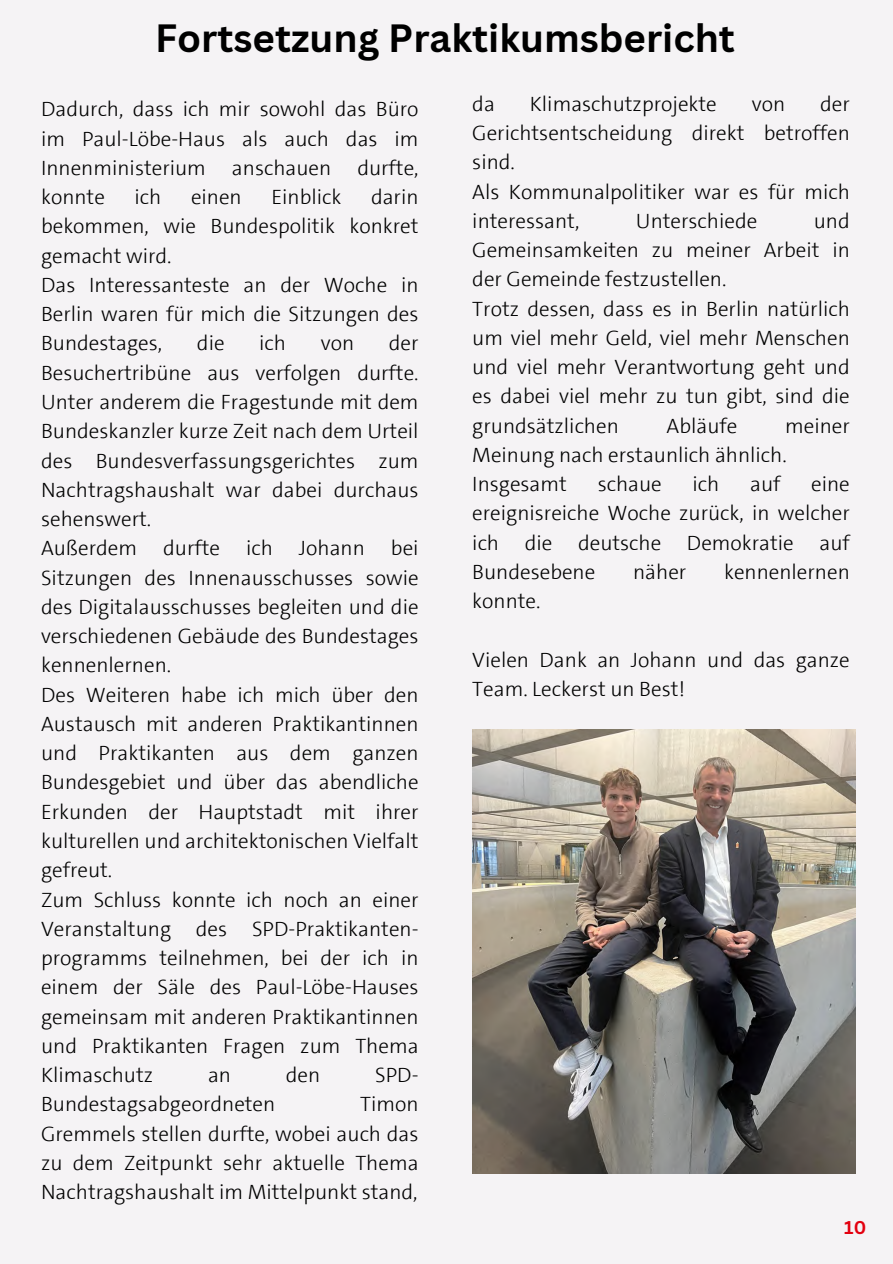
<style>
.page{position:relative;width:893px;height:1264px;background:#fff}
.page>*{position:absolute;margin:0;border:0;box-sizing:border-box;transform-origin:0 0}
.t1{font:700 38.4px "Canva Sans";color:#000}
.t2{font:300 21px/29.2px "SPD The Sans";color:#000;text-align:justify}
.t3{font:700 18px "Canva Sans";color:#e3000f}
</style>
<div class="page">
<div style="left:0;top:0;width:892px;height:1263px;background:#f5f3f5"></div>
<img style="left:472px;top:729px;width:383px;height:444px">
<p class="t1" style="left:155px;top:11px;width:581px">Fortsetzung Praktikumsbericht</p>
<p class="t2" style="left:472px;top:89px;width:24px">da</p>
<p class="t2" style="left:530px;top:89px;width:188px">Klimaschutzprojekte</p>
<p class="t2" style="left:751px;top:89px;width:35px">von</p>
<p class="t2" style="left:472px;top:89px;width:379px;text-indent:348px">der Gerichtsentscheidung direkt betroffen sind.</p>
<p class="t2" style="left:472px;top:177px;width:379px">Als Kommunalpolitiker war es für mich interessant,</p>
<p class="t2" style="left:41px;top:95px;width:379px">Dadurch, dass ich mir sowohl das Büro im Paul-Löbe-Haus als auch das im Innenministerium anschauen durfte, konnte</p>
<p class="t2" style="left:41px;top:183px;width:379px;text-indent:330px">darin bekommen, wie Bundespolitik konkret gemacht wird.</p>
<p class="t2" style="left:41px;top:270px;width:379px">Das Interessanteste an der Woche in Berlin waren für mich die Sitzungen des Bundestages,</p>
<p class="t2" style="left:135px;top:183px;width:28px">ich</p>
<p class="t2" style="left:191px;top:183px;width:52px">einen</p>
<p class="t2" style="left:271px;top:183px;width:71px">Einblick</p>
<p class="t2" style="left:472px;top:206px;width:379px;text-indent:341px">und Gemeinsamkeiten zu meiner Arbeit in der Gemeinde festzustellen.</p>
<p class="t2" style="left:472px;top:294px;width:379px">Trotz dessen, dass es in Berlin natürlich um viel mehr Geld, viel mehr Menschen und viel mehr Verantwortung geht und es dabei viel mehr zu tun gibt, sind die grundsätzlichen</p>
<p class="t2" style="left:636px;top:206px;width:123px">Unterschiede</p>
<p class="t2" style="left:41px;top:329px;width:379px;text-indent:348px">der Besuchertribüne aus verfolgen durfte.<br>Unter anderem die Fragestunde mit dem Bundeskanzler kurze Zeit nach dem Urteil des Bundesverfassungsgerichtes zum Nachtragshaushalt war dabei durchaus sehenswert.</p>
<p class="t2" style="left:41px;top:534px;width:379px">Außerdem durfte ich Johann bei Sitzungen des Innenausschusses sowie des Digitalausschusses begleiten und die verschiedenen Gebäude des Bundestages kennenlernen.</p>
<p class="t2" style="left:41px;top:680px;width:379px">Des Weiteren habe ich mich über den Austausch mit anderen Praktikantinnen und Praktikanten aus dem ganzen Bundesgebiet und über das abendliche Erkunden der Hauptstadt mit ihrer kulturellen und architektonischen Vielfalt gefreut.</p>
<p class="t2" style="left:41px;top:885px;width:379px">Zum Schluss konnte ich noch an einer Veranstaltung des SPD-Praktikanten&shy;programms teilnehmen, bei der ich in einem der Säle des Paul-Löbe-Hauses gemeinsam mit anderen Praktikantinnen und Praktikanten Fragen zum Thema Klimaschutz</p>
<p class="t2" style="left:197px;top:329px;width:29px">die</p>
<p class="t2" style="left:259px;top:329px;width:28px">ich</p>
<p class="t2" style="left:321px;top:329px;width:35px">von</p>
<p class="t2" style="left:666px;top:411px;width:72px">Abläufe</p>
<p class="t2" style="left:472px;top:411px;width:379px;text-indent:313px">meiner<br>Meinung nach erstaunlich ähnlich.</p>
<p class="t2" style="left:472px;top:469px;width:96px">Insgesamt</p>
<p class="t2" style="left:597px;top:469px;width:66px">schaue</p>
<p class="t2" style="left:692px;top:469px;width:28px">ich</p>
<p class="t2" style="left:750px;top:469px;width:32px">auf</p>
<p class="t2" style="left:472px;top:469px;width:379px;text-indent:339px">eine ereignisreiche Woche zurück, in welcher ich die deutsche Demokratie auf Bundesebene</p>
<p class="t2" style="left:633px;top:557px;width:55px">näher</p>
<p class="t2" style="left:724px;top:557px;width:127px">kennenlernen</p>
<p class="t2" style="left:472px;top:586px;width:70px">konnte.</p>
<p class="t2" style="left:472px;top:645px;width:379px">Vielen Dank an Johann und das ganze<br>Team. Leckerst un Best!</p>
<p class="t2" style="left:208px;top:1060px;width:25px">an</p>
<p class="t2" style="left:286px;top:1060px;width:36px">den</p>
<p class="t2" style="left:375px;top:1060px;width:45px">SPD-</p>
<p class="t2" style="left:41px;top:1089px;width:236px">Bundestagsabgeordneten</p>
<p class="t2" style="left:41px;top:1089px;width:379px;text-indent:319px">Timon Gremmels stellen durfte, wobei auch das zu dem Zeitpunkt sehr aktuelle Thema Nachtragshaushalt im Mittelpunkt stand,</p>
<p class="t3" style="left:844px;top:1214px;width:24px">10</p>
</div>
